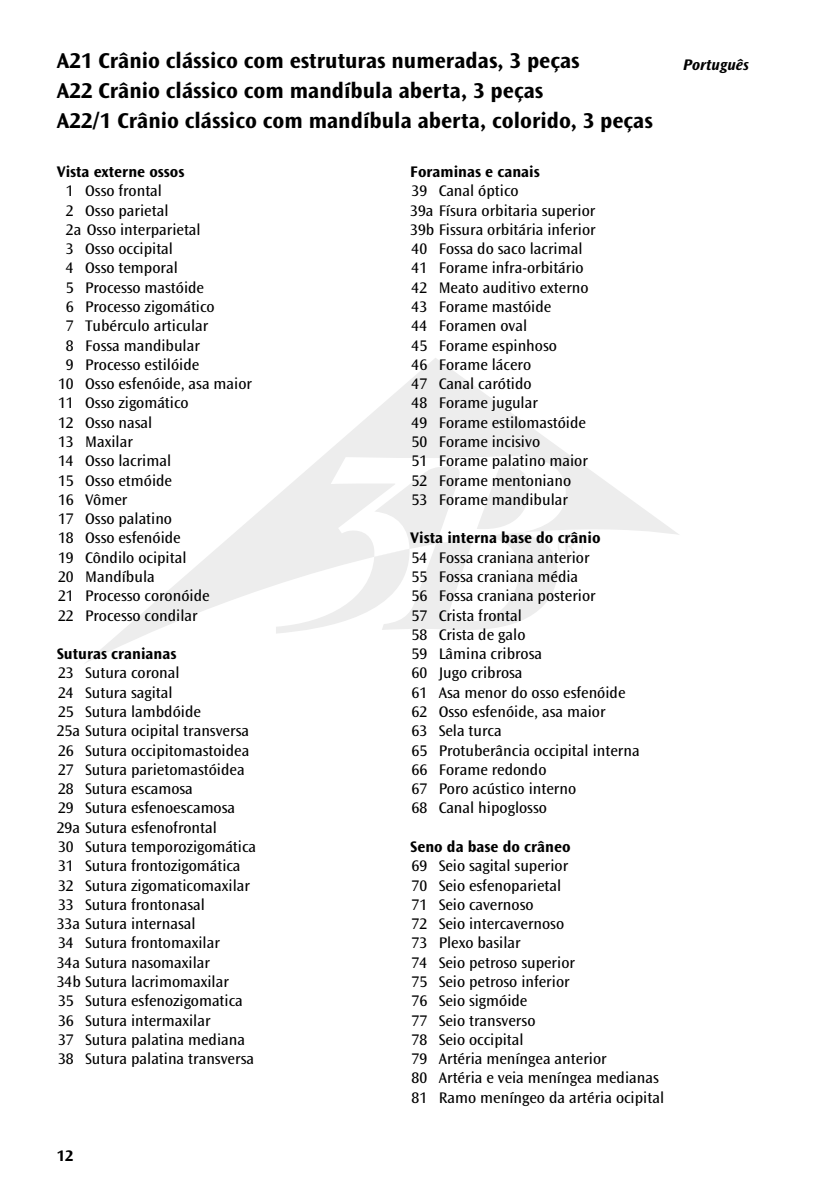
<style>
.page{position:relative;width:836px;height:1191px;background:#fff}
.page>*{position:absolute;margin:0;border:0;box-sizing:border-box;transform-origin:0 0}
.t1{font:36.2px "Perpetua";color:#ededed}
.t2{font:700 22.4px/30px "Ocean Sans Std";color:#000}
.t3{font:16px/19.2px "Ocean Sans Std";color:#000}
.t4{font:700 16px "Ocean Sans Std";color:#000}
.t5{font:italic 700 16px "Ocean Sans Std";color:#000}
</style>
<div class="page">
<svg style="left:86px;top:358px;width:593px;height:305px"></svg>
<svg style="left:276px;top:456px;width:289px;height:177px"></svg>
<h2 class="t2" style="left:57px;top:46px;width:597px">A21 Crânio clássico com estruturas numeradas, 3 peças<br>A22 Crânio clássico com mandíbula aberta, 3 peças<br>A22/1 Crânio clássico com mandíbula aberta, colorido, 3 peças</h2>
<p class="t4" style="left:57px;top:163px;width:129px">Vista externe ossos</p>
<p class="t3" style="left:66px;top:182px;width:98px">1 Osso frontal</p>
<p class="t3" style="left:66px;top:201px;width:104px">2 Osso parietal</p>
<p class="t3" style="left:66px;top:220px;width:136px">2a Osso interparietal</p>
<p class="t3" style="left:66px;top:239px;width:109px">3 Osso occipital</p>
<p class="t3" style="left:66px;top:259px;width:113px">4 Osso temporal</p>
<p class="t3" style="left:66px;top:278px;width:140px">5 Processo mastóide</p>
<p class="t3" style="left:66px;top:297px;width:150px">6 Processo zigomático</p>
<p class="t3" style="left:66px;top:316px;width:144px">7 Tubérculo articular</p>
<p class="t3" style="left:66px;top:336px;width:135px">8 Fossa mandibular</p>
<p class="t3" style="left:66px;top:355px;width:135px">9 Processo estilóide</p>
<p class="t3" style="left:58px;top:374px;width:195px">10 Osso esfenóide, asa maior</p>
<p class="t3" style="left:58px;top:394px;width:132px">11 Osso zigomático</p>
<p class="t3" style="left:58px;top:413px;width:96px">12 Osso nasal</p>
<p class="t3" style="left:58px;top:432px;width:76px">13 Maxilar</p>
<p class="t3" style="left:58px;top:451px;width:114px">14 Osso lacrimal</p>
<p class="t3" style="left:58px;top:471px;width:115px">15 Osso etmóide</p>
<p class="t3" style="left:58px;top:490px;width:71px">16 Vômer</p>
<p class="t3" style="left:58px;top:509px;width:115px">17 Osso palatino</p>
<p class="t3" style="left:58px;top:529px;width:124px">18 Osso esfenóide</p>
<p class="t3" style="left:58px;top:548px;width:130px">19 Côndilo ocipital</p>
<p class="t3" style="left:58px;top:567px;width:98px">20 Mandíbula</p>
<p class="t3" style="left:58px;top:586px;width:153px">21 Processo coronóide</p>
<p class="t3" style="left:58px;top:606px;width:141px">22 Processo condilar</p>
<p class="t4" style="left:57px;top:645px;width:121px">Suturas cranianas</p>
<p class="t3" style="left:57px;top:664px;width:201px">23 Sutura coronal<br>24 Sutura sagital<br>25 Sutura lambdóide<br>25a Sutura ocipital transversa<br>26 Sutura occipitomastoidea<br>27 Sutura parietomastóidea<br>28 Sutura escamosa<br>29 Sutura esfenoescamosa<br>29a Sutura esfenofrontal<br>30 Sutura temporozigomática<br>31 Sutura frontozigomática<br>32 Sutura zigomaticomaxilar<br>33 Sutura frontonasal<br>33a Sutura internasal<br>34 Sutura frontomaxilar<br>34a Sutura nasomaxilar<br>34b Sutura lacrimomaxilar<br>35 Sutura esfenozigomatica<br>36 Sutura intermaxilar<br>37 Sutura palatina mediana<br>38 Sutura palatina transversa</p>
<p class="t4" style="left:410px;top:163px;width:131px">Foraminas e canais</p>
<p class="t3" style="left:410px;top:182px;width:187px">39 Canal óptico<br>39a Físura orbitaria superior<br>39b Fissura orbitária inferior<br>40 Fossa do saco lacrimal<br>41 Forame infra-orbitário<br>42 Meato auditivo externo<br>43 Forame mastóide<br>44 Foramen oval<br>45 Forame espinhoso<br>46 Forame lácero<br>47 Canal carótido<br>48 Forame jugular<br>49 Forame estilomastóide<br>50 Forame incisivo<br>51 Forame palatino maior<br>52 Forame mentoniano<br>53 Forame mandibular</p>
<p class="t4" style="left:410px;top:529px;width:192px">Vista interna base do crânio</p>
<p class="t3" style="left:411px;top:548px;width:229px">54 Fossa craniana anterior<br>55 Fossa craniana média<br>56 Fossa craniana posterior<br>57 Crista frontal<br>58 Crista de galo<br>59 Lâmina cribrosa<br>60 Jugo cribrosa<br>61 Asa menor do osso esfenóide<br>62 Osso esfenóide, asa maior<br>63 Sela turca<br>65 Protuberância occipital interna<br>66 Forame redondo<br>67 Poro acústico interno<br>68 Canal hipoglosso</p>
<p class="t4" style="left:410px;top:837px;width:162px">Seno da base do crâneo</p>
<p class="t3" style="left:411px;top:856px;width:254px">69 Seio sagital superior<br>70 Seio esfenoparietal<br>71 Seio cavernoso<br>72 Seio intercavernoso<br>73 Plexo basilar<br>74 Seio petroso superior<br>75 Seio petroso inferior<br>76 Seio sigmóide<br>77 Seio transverso<br>78 Seio occipital<br>79 Artéria meníngea anterior<br>80 Artéria e veia meníngea medianas<br>81 Ramo meníngeo da artéria ocipital</p>
<h1 class="t1" style="left:556px;top:529px;width:29px">®</h1>
<p class="t4" style="left:57px;top:1146px;width:18px">12</p>
<p class="t5" style="left:682px;top:56px;width:67px">Português</p>
</div>
